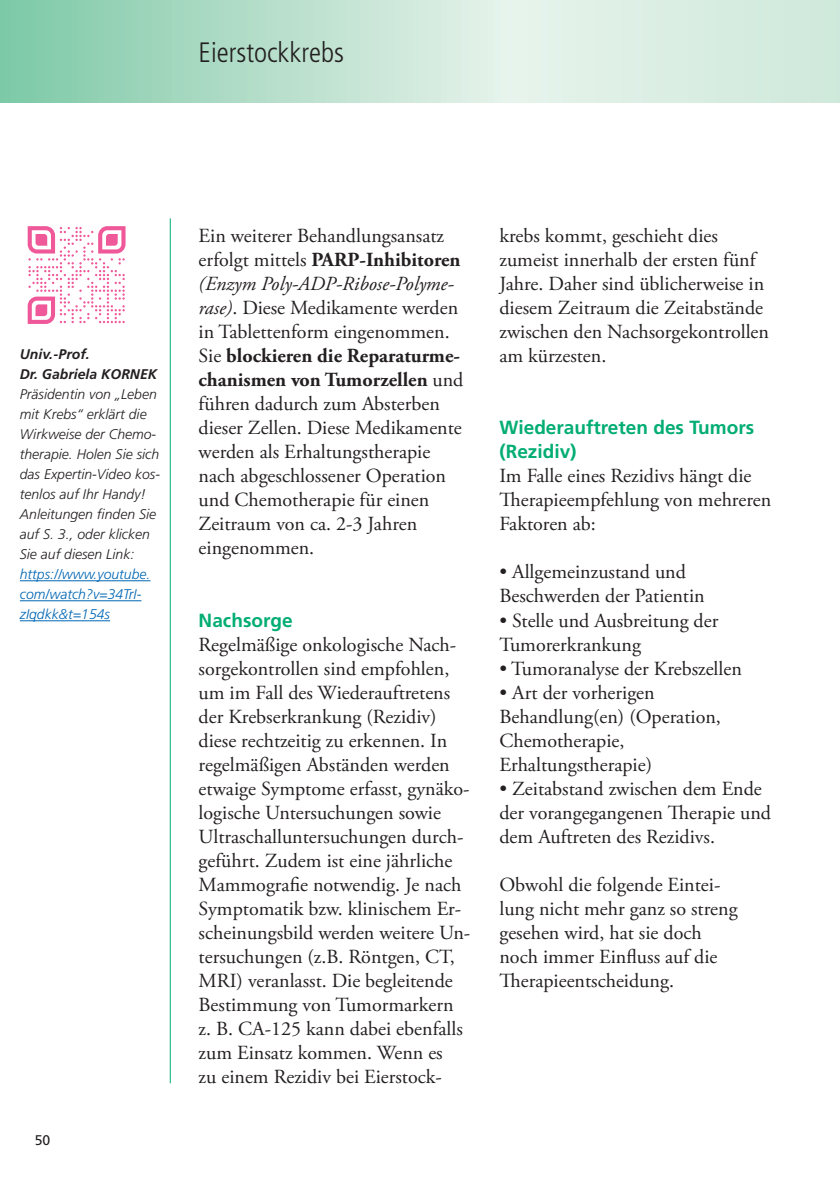
<style>
.page{position:relative;width:840px;height:1191px;background:#fff}
.page>*{position:absolute;margin:0;border:0;box-sizing:border-box;transform-origin:0 0}
.t1{font:300 condensed 28px "Frutiger LT Std";color:#231f20}
.t2{font:20px/24px "Adobe Garamond Pro";color:#231f20}
.t3{font:700 19px/24px "Frutiger LT Std";color:#02ad73}
.t4{font:italic 300 14px/20px "Frutiger LT Std";color:#231f20}
.t5{font:italic 300 14px/20px "Frutiger LT Std";color:#0166b3}
.t6{font:italic 700 14px/20px "Frutiger LT Std";color:#231f20}
.t7{font:14px "Frutiger LT Std";color:#231f20}
.s1{font-weight:700}
.s2{font-style:italic}
</style>
<div class="page">
<svg style="left:0;top:0;width:839px;height:102px;background:#c1e3d3"></svg>
<hr style="left:170px;top:218px;width:1px;height:865px;background:#02ad73">
<hr style="left:20px;top:580px;width:130px;height:1px;background:#0166b3">
<hr style="left:20px;top:600px;width:121px;height:1px;background:#0166b3">
<hr style="left:20px;top:620px;width:90px;height:1px;background:#0166b3">
<svg style="left:28px;top:226px;width:97px;height:98px"></svg>
<h1 class="t1" style="left:198px;top:36px;width:147px">Eierstockkrebs</h1>
<p class="t6" style="left:20px;top:344px;width:139px">Univ.-Prof.<br>Dr. Gabriela KORNEK</p>
<p class="t4" style="left:20px;top:385px;width:142px">Präsidentin von „Leben mit Krebs“ erklärt die<br>Wirkweise der Chemo&shy;therapie. Holen Sie sich das Expertin-Video kos&shy;tenlos auf Ihr Handy!<br>Anleitungen finden Sie auf S. 3., oder klicken<br>Sie auf diesen Link:</p>
<p class="t5" style="left:20px;top:565px;width:132px">https://www.youtube. com/watch?v=34TrI&shy;zIqdkk&amp;t=154s</p>
<p class="t7" style="left:35px;top:1132px;width:17px">50</p>
<p class="t2" style="left:198px;top:225px;width:266px">Ein weiterer Behandlungsansatz erfolgt mittels <span class="s1">PARP-Inhibitoren </span><span class="s2">(Enzym Poly-ADP-Ribose-Polyme&shy;rase)</span>. Diese Medikamente werden in Tablettenform eingenommen.<br>Sie <span class="s1">blockieren die Reparaturme&shy;chanismen von Tumorzellen</span> und führen dadurch zum Absterben dieser Zellen. Diese Medikamente werden als Erhaltungstherapie nach abgeschlossener Operation und Chemotherapie für einen<br>Zeitraum von ca. 2-3 Jahren eingenommen.</p>
<p class="t3" style="left:198px;top:608px;width:95px">Nachsorge</p>
<p class="t2" style="left:198px;top:633px;width:273px">Regelmäßige onkologische Nach&shy;sorgekontrollen sind empfohlen, um im Fall des Wiederauftretens der Krebserkrankung (Rezidiv) diese rechtzeitig zu erkennen. In regelmäßigen Abständen werden etwaige Symptome erfasst, gynäko&shy;logische Untersuchungen sowie<br>Ultraschalluntersuchungen durch&shy;geführt. Zudem ist eine jährliche<br>Mammografie notwendig. Je nach<br>Symptomatik bzw. klinischem Er&shy;scheinungsbild werden weitere Un&shy;tersuchungen (z.B. Röntgen, CT,<br>MRI) veranlasst. Die begleitende<br>Bestimmung von Tumormarkern z. B. CA-125 kann dabei ebenfalls zum Einsatz kommen. Wenn es<br>zu einem Rezidiv bei Eierstock-</p>
<p class="t2" style="left:499px;top:225px;width:271px">krebs kommt, geschieht dies zumeist innerhalb der ersten fünf<br>Jahre. Daher sind üblicherweise in diesem Zeitraum die Zeitabstände zwischen den Nachsorgekontrollen am kürzesten.</p>
<p class="t3" style="left:499px;top:416px;width:256px">Wiederauftreten des Tumors (Rezidiv)</p>
<p class="t2" style="left:499px;top:465px;width:273px">Im Falle eines Rezidivs hängt die<br>Therapieempfehlung von mehreren<br>Faktoren ab:</p>
<p class="t2" style="left:499px;top:561px;width:207px">• Allgemeinzustand und<br>Beschwerden der Patientin</p>
<p class="t2" style="left:499px;top:609px;width:220px">• Stelle und Ausbreitung der<br>Tumorerkrankung</p>
<p class="t2" style="left:499px;top:657px;width:244px">• Tumoranalyse der Krebszellen</p>
<p class="t2" style="left:499px;top:681px;width:223px">• Art der vorherigen<br>Behandlung(en) (Operation,<br>Chemotherapie,<br>Erhaltungstherapie)</p>
<p class="t2" style="left:499px;top:777px;width:273px">• Zeitabstand zwischen dem Ende der vorangegangenen Therapie und dem Auftreten des Rezidivs.</p>
<p class="t2" style="left:499px;top:873px;width:239px">Obwohl die folgende Eintei&shy;lung nicht mehr ganz so streng gesehen wird, hat sie doch noch immer Einfluss auf die<br>Therapieentscheidung.</p>
</div>
